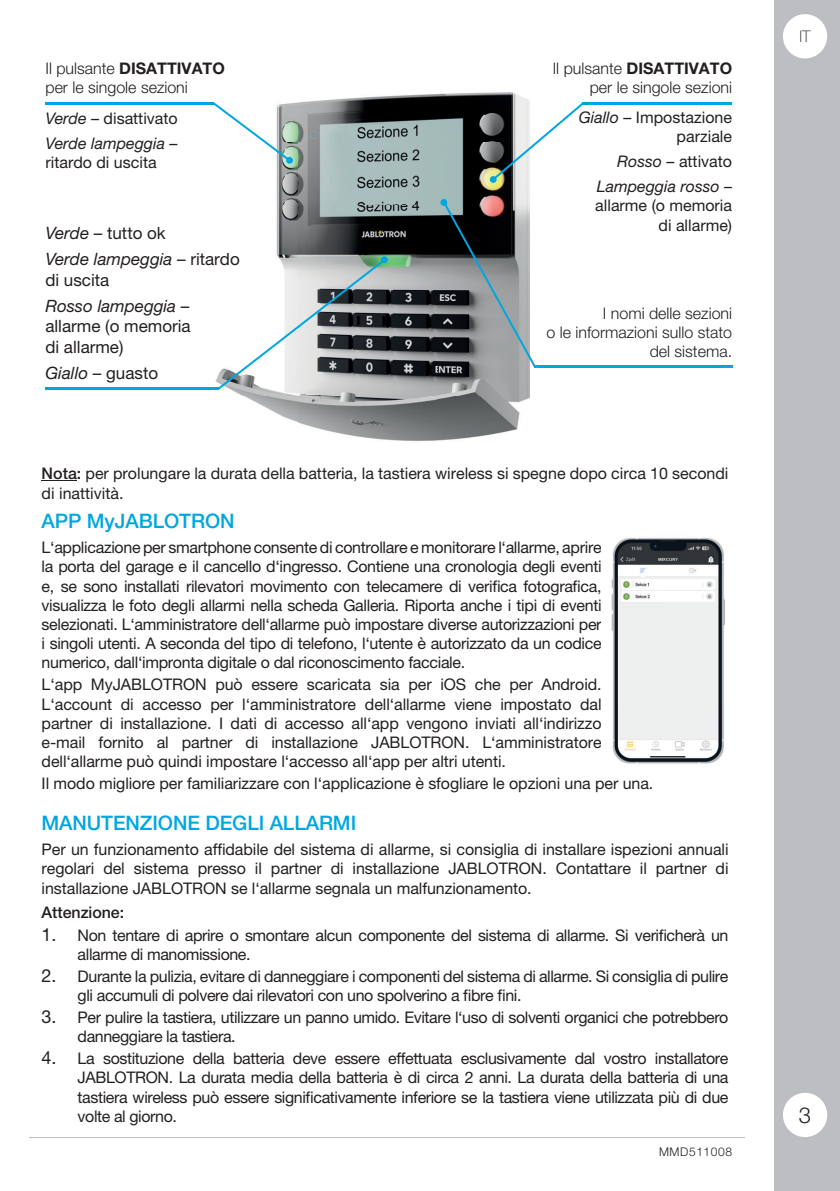
<style>
.page{position:relative;width:840px;height:1191px;background:#fff}
.page>*{position:absolute;margin:0;border:0;box-sizing:border-box;transform-origin:0 0}
.t1{font:300 22px "Helvetica Neue LT Pro";color:#231f20}
.t2{font:500 20px "Helvetica Neue LT Pro";letter-spacing:-.005em;color:#00a6e0}
.t3{font:italic 17px/26px "Helvetica Neue LT Pro";color:#231f20}
.t4{font:17px/20.4px "Helvetica Neue LT Pro";color:#231f20}
.t5{font:16px/19.2px "Helvetica Neue LT Pro";letter-spacing:-.025em;color:#231f20;text-align:justify}
.t6{font:16px/19.2px "Helvetica Neue LT Pro";color:#231f20;text-align:right}
.t7{font:300 16px/19.2px "Helvetica Neue LT Pro";color:#231f20;text-align:right}
.t8{font:16px "Helvetica Neue LT Pro";letter-spacing:-.005em;color:#231f20}
.t9{font:italic 16px/24.8px "Helvetica Neue LT Pro";color:#231f20}
.t10{font:500 16px "Helvetica Neue LT Pro";letter-spacing:-.005em;color:#231f20}
.t11{font:100 16px "Helvetica Neue LT Pro";color:#231f20}
.t12{font:300 12px "Helvetica Neue LT Pro";letter-spacing:.05em;color:#231f20}
.s1{font-weight:700}
.s2{font-style:normal}
.s3{font-style:italic}
.s4{font-weight:500}
.s5{font-size:18px}
</style>
<div class="page">
<div style="left:774px;top:0;width:65px;height:1191px;background:#bdbec1"></div>
<svg style="left:783px;top:14px;width:43px;height:44px"></svg>
<div style="left:782px;top:1092px;width:44px;height:45px;background:#fff;border-radius:50%"></div>
<hr style="left:582px;top:102px;width:149px;height:2px;background:#00a6e0">
<hr style="left:45px;top:102px;width:169px;height:2px;background:#00a6e0">
<hr style="left:533px;top:365px;width:198px;height:2px;background:#00a6e0">
<img style="left:160px;top:92px;width:485px;height:350px">
<img style="left:160px;top:113px;width:18px;height:11px">
<img style="left:160px;top:138px;width:4px;height:14px">
<svg style="left:165px;top:144px;width:12px;height:5px"></svg>
<svg style="left:160px;top:227px;width:6px;height:12px"></svg>
<img style="left:160px;top:253px;width:11px;height:16px">
<img style="left:172px;top:253px;width:68px;height:12px">
<img style="left:160px;top:300px;width:15px;height:15px">
<svg style="left:176px;top:306px;width:13px;height:6px"></svg>
<img style="left:160px;top:320px;width:30px;height:15px">
<img style="left:583px;top:111px;width:35px;height:12px">
<img style="left:618px;top:112px;width:27px;height:14px">
<img style="left:617px;top:156px;width:28px;height:11px">
<img style="left:596px;top:181px;width:49px;height:14px">
<img style="left:595px;top:200px;width:50px;height:14px">
<img style="left:590px;top:92px;width:55px;height:4px">
<img style="left:583px;top:102px;width:62px;height:2px">
<img style="left:160px;top:102px;width:52px;height:2px">
<img style="left:535px;top:365px;width:110px;height:2px">
<svg style="left:310px;top:131px;width:7px;height:7px"></svg>
<svg style="left:489px;top:102px;width:94px;height:81px"></svg>
<svg style="left:440px;top:199px;width:95px;height:168px;background:#707477"></svg>
<svg style="left:212px;top:102px;width:81px;height:62px"></svg>
<svg style="left:218px;top:256px;width:169px;height:133px"></svg>
<hr style="left:45px;top:387px;width:174px;height:2px;background:#00a6e0">
<hr style="left:42px;top:480px;width:35px;height:1px;background:#231f20">
<img style="left:611px;top:538px;width:114px;height:226px">
<p class="t7" style="left:45px;top:60px;width:181px;text-align:left">Il pulsante <span class="s1">DISATTIVATO </span>per le singole sezioni</p>
<p class="t9" style="left:45px;top:108px;width:134px">Verde <span class="s2">– disattivato<br></span>Verde lampeggia <span class="s2">–</span></p>
<p class="t6" style="left:45px;top:155px;width:113px">ritardo di uscita</p>
<p class="t3" style="left:45px;top:222px;width:196px">Verde <span class="s2">– tutto ok<br></span>Verde lampeggia <span class="s2">– ritardo</span></p>
<p class="t3" style="left:45px;top:269px;width:145px"><span class="s2">di uscita<br></span>Rosso lampeggia <span class="s2">–</span></p>
<p class="t4" style="left:45px;top:318px;width:147px">allarme (o memoria di allarme)</p>
<p class="t4" style="left:45px;top:364px;width:114px"><span class="s3">Giallo</span> – guasto</p>
<p class="t7" style="left:552px;top:60px;width:181px">Il pulsante <span class="s1">DISATTIVATO </span>per le singole sezioni</p>
<p class="t6" style="left:578px;top:110px;width:155px"><span class="s3">Giallo</span> – Impostazione parziale</p>
<p class="t9" style="left:596px;top:151px;width:137px;text-align:right">Rosso <span class="s2">– attivato<br></span>Lampeggia rosso <span class="s2">–</span></p>
<p class="t6" style="left:595px;top:198px;width:138px">allarme (o memoria di allarme)</p>
<p class="t7" style="left:546px;top:305px;width:187px">I nomi delle sezioni<br>o le informazioni sullo stato del sistema.</p>
<p class="t6" style="left:42px;top:466px;width:688px;text-align:left"><span class="s4">Nota:</span> per prolungare la durata della batteria, la tastiera wireless si spegne dopo circa 10 secondi di inattività.</p>
<p class="t2" style="left:42px;top:514px;width:194px">APP MyJABLOTRON</p>
<p class="t5" style="left:42px;top:540px;width:561px">L‘applicazione per smartphone consente di controllare e monitorare l‘allarme, aprire la porta del garage e il cancello d‘ingresso. Contiene una cronologia degli eventi e, se sono installati rilevatori movimento con telecamere di verifica fotografica, visualizza le foto degli allarmi nella scheda Galleria. Riporta anche i tipi di eventi selezionati. L‘amministratore dell‘allarme può impostare diverse autorizzazioni per i singoli utenti. A seconda del tipo di telefono, l‘utente è autorizzato da un codice numerico, dall‘impronta digitale o dal riconoscimento facciale.</p>
<p class="t5" style="left:42px;top:677px;width:561px">L‘app MyJABLOTRON può essere scaricata sia per iOS che per Android.<br>L‘account di accesso per l‘amministratore dell‘allarme viene impostato dal partner di installazione. I dati di accesso all‘app vengono inviati all‘indirizzo e-mail fornito al partner di installazione JABLOTRON. L‘amministratore dell‘allarme può quindi impostare l‘accesso all‘app per altri utenti.</p>
<p class="t8" style="left:42px;top:778px;width:613px">Il modo migliore per familiarizzare con l‘applicazione è sfogliare le opzioni una per una.</p>
<p class="t2" style="left:42px;top:816px;width:316px">MANUTENZIONE DEGLI ALLARMI</p>
<p class="t5" style="left:42px;top:842px;width:688px">Per un funzionamento affidabile del sistema di allarme, si consiglia di installare ispezioni annuali regolari del sistema presso il partner di installazione JABLOTRON. Contattare il partner di installazione JABLOTRON se l‘allarme segnala un malfunzionamento.</p>
<p class="t10" style="left:42px;top:907px;width:84px">Attenzione:</p>
<p class="t5" style="left:78px;top:927px;width:652px;text-indent:-36px"><span class="s5">1.</span> Non tentare di aprire o smontare alcun componente del sistema di allarme. Si verificherà un allarme di manomissione.</p>
<p class="t5" style="left:78px;top:968px;width:652px;text-indent:-36px"><span class="s5">2.</span> Durante la pulizia, evitare di danneggiare i componenti del sistema di allarme. Si consiglia di pulire gli accumuli di polvere dai rilevatori con uno spolverino a fibre fini.</p>
<p class="t5" style="left:78px;top:1009px;width:652px;text-indent:-36px"><span class="s5">3.</span> Per pulire la tastiera, utilizzare un panno umido. Evitare l‘uso di solventi organici che potrebbero danneggiare la tastiera.</p>
<p class="t5" style="left:78px;top:1051px;width:652px;text-indent:-36px"><span class="s5">4.</span> La sostituzione della batteria deve essere effettuata esclusivamente dal vostro installatore JABLOTRON. La durata media della batteria è di circa 2 anni. La durata della batteria di una tastiera wireless può essere significativamente inferiore se la tastiera viene utilizzata più di due volte al giorno.</p>
<p class="t12" style="left:658px;top:1147px;width:75px">MMD511008</p>
<p class="t11" style="left:799px;top:31px;width:13px">IT</p>
<h1 class="t1" style="left:798px;top:1107px;width:14px">3</h1>
</div>
